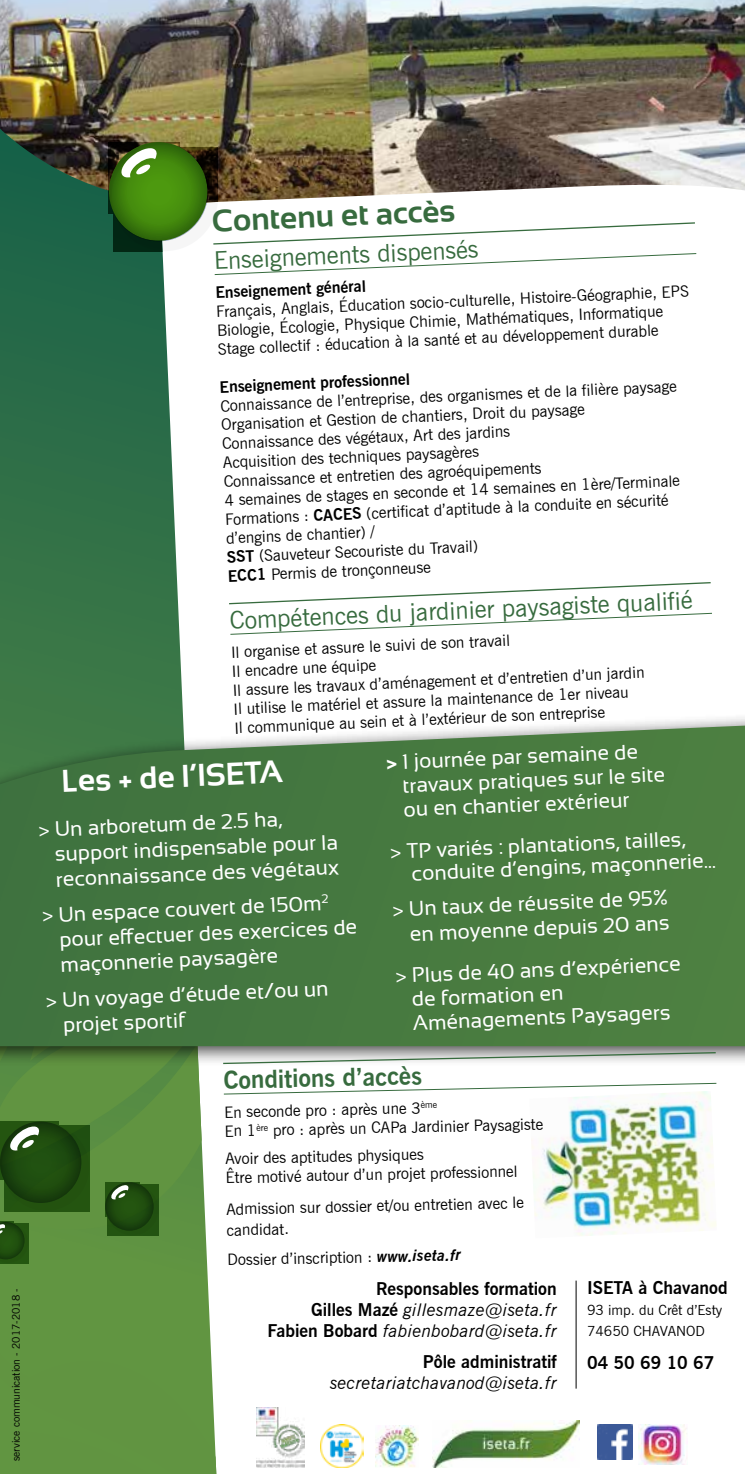
<style>
.page{position:relative;width:745px;height:1474px;background:#fff}
.page>*{position:absolute;margin:0;border:0;box-sizing:border-box;transform-origin:0 0}
.t1{font:700 31.5px "Sansation";color:#376b3e}
.t2{font:700 31.5px "Sansation";color:#fff}
.t3{font:24.5px "News Gothic BT";color:#376b3e}
.t4{font:700 24.5px "News Gothic BT";color:#376b3e}
.t5{font:21px/25px "Sansation";color:#fff}
.t6{font:700 17.5px/21px "News Gothic BT";color:#000;text-align:right}
.t7{font:italic 17.5px "News Gothic BT";letter-spacing:.01em;color:#000}
.t8{font:15.75px/18.9px "News Gothic BT";color:#000}
.t9{font:700 15.75px "News Gothic BT";color:#000}
.t10{font:14px/21px "News Gothic BT";color:#000}
.t11{font:10.5px "News Gothic BT";color:#000}
.s1{font-weight:700}
.s2{font-weight:700;font-style:italic}
.s3{font-weight:400;font-style:italic}
</style>
<div class="page">
<svg style="left:0;top:208px;width:183px;height:504px;background:#387651"></svg>
<div style="left:0;top:1168px;width:215px;height:305px;background:#619541"></div>
<svg style="left:158px;top:1066px;width:45px;height:102px;background:#67984a"></svg>
<div style="left:13px;top:1423px;width:203px;height:50px;background:#619441"></div>
<img style="left:0;top:0;width:744px;height:208px">
<div style="left:0;top:712px;width:744px;height:354px;background:#000;opacity:.75"></div>
<div style="left:0;top:725px;width:744px;height:321px;background:#477a40"></div>
<svg style="left:0;top:846px;width:158px;height:416px;background:#457638"></svg>
<img style="left:532px;top:1094px;width:184px;height:142px">
<svg style="left:109px;top:142px;width:587px;height:133px"></svg>
<svg style="left:229px;top:582px;width:482px;height:23px"></svg>
<svg style="left:230px;top:613px;width:482px;height:21px"></svg>
<svg style="left:222px;top:1051px;width:494px;height:13px"></svg>
<svg style="left:223px;top:1082px;width:493px;height:12px"></svg>
<hr style="left:575px;top:1280px;width:1px;height:108px;background:#000">
<img style="left:320px;top:1424px;width:43px;height:43px">
<img style="left:256px;top:1407px;width:49px;height:60px">
<img style="left:375px;top:1425px;width:43px;height:42px">
<img style="left:638px;top:1424px;width:49px;height:39px">
<img style="left:597px;top:1424px;width:35px;height:35px">
<img style="left:432px;top:1420px;width:147px;height:47px">
<svg style="left:321px;top:894px;width:7px;height:9px"></svg>
<p class="t11" style="left:10px;top:1461px;width:174px;rotate:-90deg">service communication - 2017-2018 -</p>
<h1 class="t1" style="left:211px;top:202px;width:245px;rotate:-2deg">Contenu et accès</h1>
<h2 class="t3" style="left:213px;top:247px;width:266px;rotate:-3deg">Enseignements dispensés</h2>
<p class="t9" style="left:215px;top:284px;width:152px;rotate:-3deg">Enseignement général</p>
<p class="t8" style="left:215px;top:304px;width:474px;rotate:-3deg">Français, Anglais, Éducation socio-culturelle, Histoire-Géographie, EPS<br>Biologie, Écologie, Physique Chimie, Mathématiques, Informatique<br>Stage collectif : éducation à la santé et au développement durable</p>
<p class="t9" style="left:219px;top:378px;width:192px;rotate:-3deg">Enseignement professionnel</p>
<p class="t8" style="left:219px;top:398px;width:459px;rotate:-3deg">Connaissance de l’entreprise, des organismes et de la filière paysage Organisation et Gestion de chantiers, Droit du paysage Connaissance des végétaux, Art des jardins<br>Acquisition des techniques paysagères<br>Connaissance et entretien des agroéquipements<br>4 semaines de stages en seconde et 14 semaines en 1ère/Terminale Formations : <span class="s1">CACES</span> (certificat d’aptitude à la conduite en sécurité</p>
<p class="t8" style="left:225px;top:529px;width:253px;rotate:-3deg">d’engins de chantier) /<br><span class="s1">SST</span> (Sauveteur Secouriste du Travail)<br><span class="s1">ECC1</span> Permis de tronçonneuse</p>
<h2 class="t3" style="left:229px;top:607px;width:464px;rotate:-3deg">Compétences du jardinier paysagiste qualifié</h2>
<p class="t8" style="left:230px;top:644px;width:280px;line-height:18.2px;rotate:-3deg">Il organise et assure le suivi de son travail<br>Il encadre une équipe</p>
<p class="t8" style="left:232px;top:682px;width:413px;rotate:-3deg">Il assure les travaux d’aménagement et d’entretien d’un jardin<br>Il utilise le matériel et assure la maintenance de 1er niveau<br>Il communique au sein et à l’extérieur de son entreprise</p>
<h3 class="t5" style="left:401px;top:748px;width:264px;line-height:23.8px;text-indent:-16px;rotate:-2deg"><span class="s1">&gt;</span> 1 journée par semaine de travaux pratiques sur le site ou en chantier extérieur</h3>
<h3 class="t5" style="left:410px;top:838px;width:306px;line-height:22.6px;text-indent:-21px;rotate:-2deg">&gt; TP variés : plantations, tailles, conduite d’engins, maçonnerie...</h3>
<h3 class="t5" style="left:392px;top:895px;width:278px;text-align:right;rotate:-2deg">&gt; Un taux de réussite de 95% en moyenne depuis 20 ans</h3>
<h3 class="t5" style="left:410px;top:962px;width:271px;line-height:24px;text-indent:-16px;rotate:-2deg">&gt; Plus de 40 ans d’expérience de formation en<br>Aménagements Paysagers</h3>
<h2 class="t4" style="left:223px;top:1064px;width:200px;rotate:-1deg">Conditions d’accès</h2>
<p class="t8" style="left:224px;top:1102px;width:320px;rotate:-1deg">En seconde pro : après une 3<sup>ème<br></sup>En 1<sup>ère</sup> pro : après un CAPa Jardinier Paysagiste</p>
<p class="t8" style="left:225px;top:1148px;width:293px;rotate:-1deg">Avoir des aptitudes physiques<br>Être motivé autour d’un projet professionnel</p>
<p class="t8" style="left:226px;top:1197px;width:299px;line-height:21.5px;rotate:-1deg">Admission sur dossier et/ou entretien avec le candidat.</p>
<p class="t8" style="left:227px;top:1249px;width:235px;rotate:-1deg">Dossier d’inscription : <span class="s2">www.iseta.fr</span></p>
<p class="t6" style="left:586px;top:1276px;width:142px">ISETA à Chavanod</p>
<p class="t10" style="left:586px;top:1299px;width:137px">93 imp. du Crêt d’Esty<br>74650 CHAVANOD</p>
<p class="t6" style="left:586px;top:1352px;width:129px">04 50 69 10 67</p>
<h1 class="t2" style="left:61px;top:762px;width:223px;rotate:-2deg">Les + de l’ISETA</h1>
<h3 class="t5" style="left:54px;top:815px;width:285px;text-indent:-16px;rotate:-2deg">&gt; Un arboretum de 2.5 ha, support indispensable pour la reconnaissance des végétaux</h3>
<h3 class="t5" style="left:42px;top:901px;width:281px;rotate:-2deg">&gt; Un espace couvert de 150m</h3>
<h3 class="t5" style="left:59px;top:925px;width:299px;line-height:25.6px;rotate:-2deg">pour effectuer des exercices de maçonnerie paysagère</h3>
<h3 class="t5" style="left:62px;top:985px;width:268px;line-height:25.7px;text-indent:-16px;rotate:-2deg">&gt; Un voyage d’étude et/ou un projet sportif</h3>
<p class="t6" style="left:267px;top:1278px;width:290px">Responsables formation<br>Gilles Mazé <span class="s3">gillesmaze@iseta.fr<br></span>Fabien Bobard <span class="s3">fabienbobard@iseta.fr</span></p>
<p class="t6" style="left:422px;top:1351px;width:135px">Pôle administratif</p>
<p class="t7" style="left:330px;top:1372px;width:228px">secretariatchavanod@iseta.fr</p>
</div>
